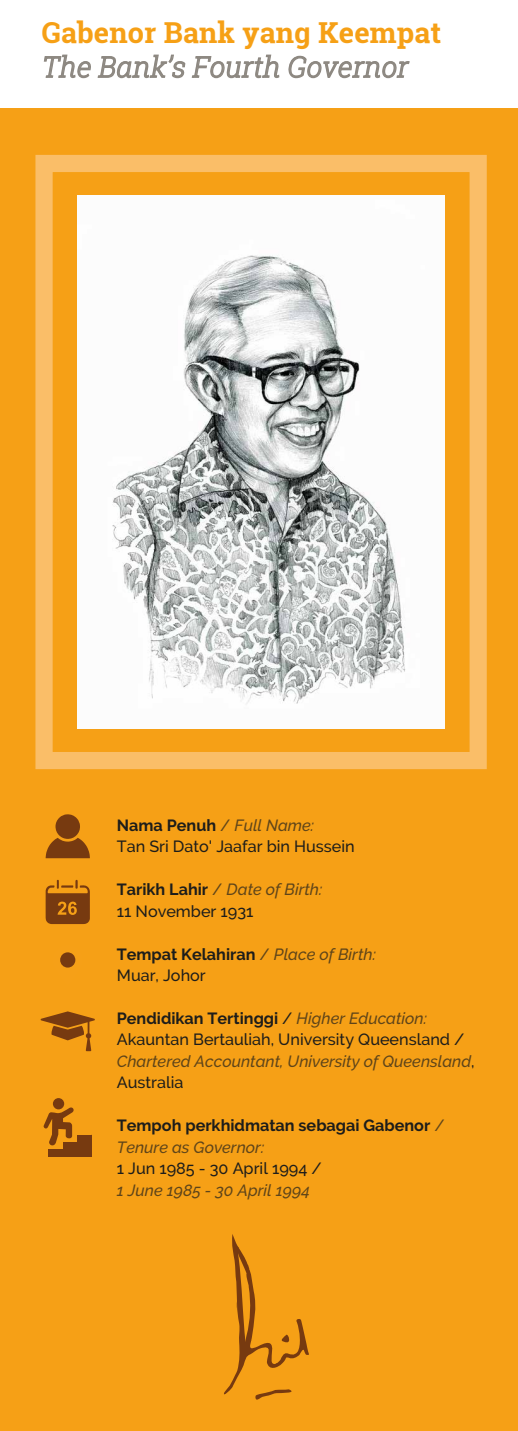
<style>
.page{position:relative;width:518px;height:1431px;background:#fff}
.page>*{position:absolute;margin:0;border:0;box-sizing:border-box;transform-origin:0 0}
.t1{font:italic 300 28.88px "Roboto Slab";letter-spacing:.005em;color:#8d8881}
.t2{font:700 28.88px "Roboto Slab";letter-spacing:.005em;color:#f6a016}
.t3{font:italic 500 16.19px/21.4px "Raleway";color:rgb(29 29 27/.7)}
.t4{font:500 16.19px/21.4px "Raleway";color:#1d1d1b}
.t5{font:700 16.19px/21.4px "Raleway";color:#1d1d1b}
.s1{font-weight:700}
.s2{color:rgb(29 29 27/.7)}
.s3{font-style:italic;color:rgb(29 29 27/.7)}
.s4{font-weight:500;color:rgb(29 29 27/.7)}
.s5{font-weight:500;font-style:italic;color:rgb(29 29 27/.7)}
.s6{font-weight:500}
.s7{font-weight:700;font-style:normal;color:#1d1d1b}
.s8{font-style:normal;color:#1d1d1b}
</style>
<div class="page">
<svg style="left:43px;top:54px;width:48px;height:25px"></svg>
<svg style="left:97px;top:54px;width:183px;height:25px"></svg>
<svg style="left:288px;top:55px;width:122px;height:24px"></svg>
<div style="left:0;top:109px;width:518px;height:1321px;background:#f6a016"></div>
<div style="left:35px;top:155px;width:452px;height:614px;border:17px solid #fabe68"></div>
<svg style="left:46px;top:814px;width:44px;height:44px"></svg>
<svg style="left:46px;top:879px;width:44px;height:45px"></svg>
<svg style="left:60px;top:952px;width:16px;height:16px"></svg>
<svg style="left:41px;top:1011px;width:54px;height:40px"></svg>
<svg style="left:43px;top:1098px;width:31px;height:58px"></svg>
<div style="left:77px;top:1134px;width:15px;height:22px;background:#773a10"></div>
<div style="left:63px;top:1141px;width:14px;height:15px;background:#773a10"></div>
<div style="left:49px;top:1149px;width:14px;height:7px;background:#773a10"></div>
<img style="left:77px;top:196px;width:368px;height:532px">
<svg style="left:224px;top:1234px;width:85px;height:166px"></svg>
<h1 class="t2" style="left:42px;top:12px;width:401px">Gabenor Bank yang Keempat</h1>
<h1 class="t1" style="left:42px;top:47px;width:368px">The Bank’s Fourth Governor</h1>
<p class="t4" style="left:117px;top:814px;width:239px"><span class="s1">Nama Penuh</span> <span class="s2">/</span> <span class="s3">Full Name:<br></span>Tan Sri Dato' Jaafar bin Hussein</p>
<p class="t4" style="left:117px;top:878px;width:207px"><span class="s1">Tarikh Lahir</span> <span class="s2">/</span> <span class="s3">Date of Birth:<br></span>11 November 1931</p>
<p class="t5" style="left:117px;top:943px;width:260px">Tempat Kelahiran <span class="s4">/</span> <span class="s5">Place of Birth:<br></span><span class="s6">Muar, Johor</span></p>
<p class="t3" style="left:117px;top:1007px;width:359px"><span class="s7">Pendidikan Tertinggi</span> <span class="s8">/</span> Higher Education:<br><span class="s8">Akauntan Bertauliah, University Queensland / </span>Chartered Accountant, University of Queensland<span class="s8">, Australia</span></p>
<p class="t5" style="left:117px;top:1114px;width:329px">Tempoh perkhidmatan sebagai Gabenor <span class="s4">/<br></span><span class="s5">Tenure as Governor:</span></p>
<p class="t4" style="left:117px;top:1157px;width:206px">1 Jun 1985 - 30 April 1994 /</p>
<p class="t3" style="left:117px;top:1178px;width:195px">1 June 1985 - 30 April 1994</p>
</div>
